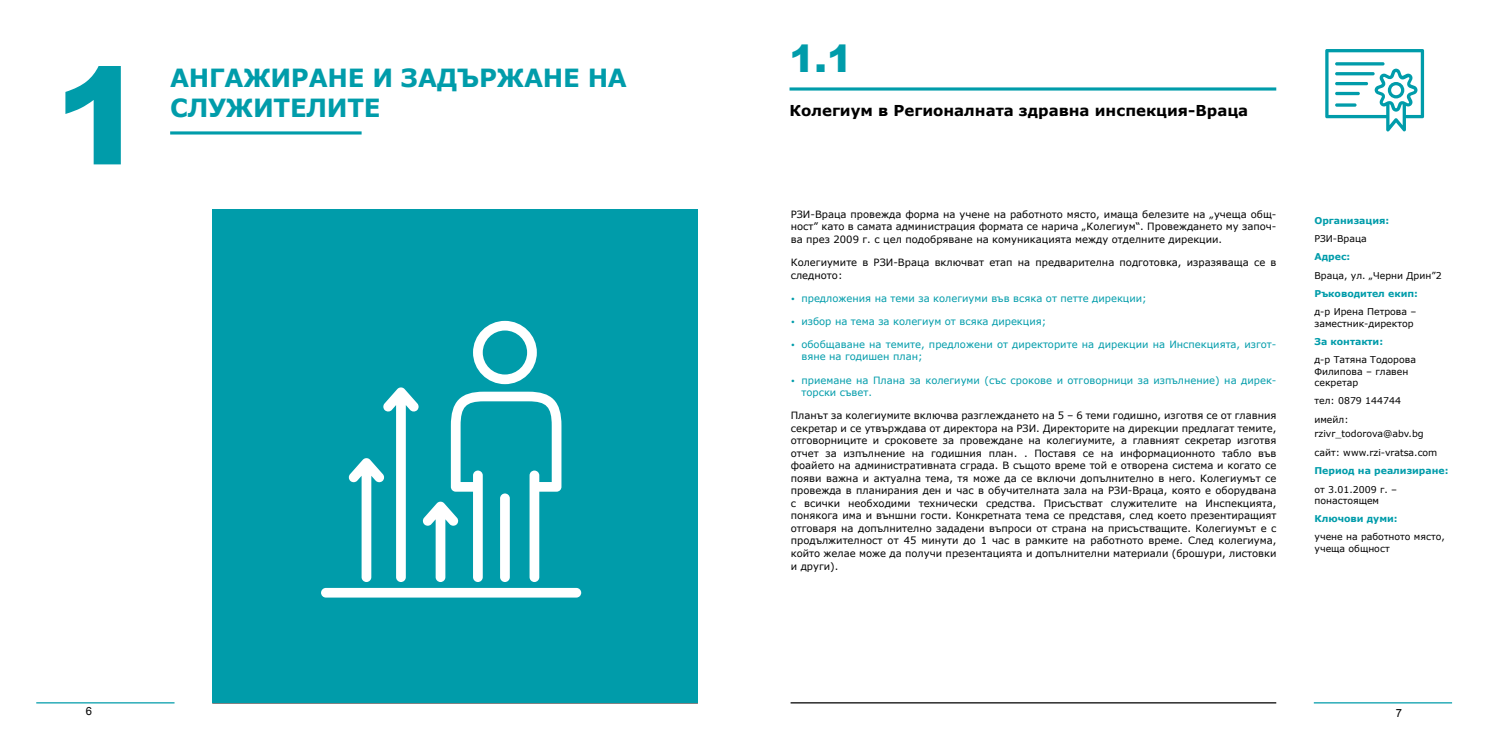
<style>
.page{position:relative;width:1489px;height:745px;background:#fff}
.page>*{position:absolute;margin:0;border:0;box-sizing:border-box;transform-origin:0 0}
.t1{font:900 135px "Arial";color:#009caa}
.t2{font:900 37.5px "Arial";color:#009caa}
.t3{font:700 25px/30px "Verdana";letter-spacing:-.01em;color:#009caa}
.t4{font:700 15px "Verdana";color:#000}
.t5{font:11.25px "Arial";color:#000}
.t6{font:10px/12.5px "Verdana";color:#000;text-align:justify}
.t7{font:10px/12.5px "Verdana";color:#009caa}
.t8{font:9.38px/11.2px "Verdana";color:#000}
.t9{font:700 9.38px "Verdana";color:#009caa}
.s1{font-family:"Fedra Sans Pro";font-size:8.75px}
</style>
<div class="page">
<hr style="left:36px;top:701px;width:138px;height:2px;background:#009caa">
<hr style="left:212px;top:701px;width:486px;height:2px;background:#000">
<hr style="left:1313px;top:701px;width:138px;height:2px;background:#009caa">
<hr style="left:790px;top:701px;width:486px;height:2px;background:#000">
<div style="left:212px;top:209px;width:486px;height:493px;background:#009caa"></div>
<hr style="left:789px;top:87px;width:487px;height:3px;background:#009caa">
<hr style="left:170px;top:131px;width:191px;height:3px;background:#009caa">
<svg style="left:348px;top:320px;width:213px;height:261px"></svg>
<div style="left:500px;top:493px;width:10px;height:88px;background:#fff;border-radius:5px"></div>
<div style="left:321px;top:587px;width:260px;height:10px;background:#fff;border-radius:5px"></div>
<svg style="left:1325px;top:49px;width:98px;height:82px"></svg>
<hr style="left:1334px;top:72px;width:40px;height:3px;background:#009caa;border-radius:2px">
<hr style="left:1334px;top:62px;width:50px;height:3px;background:#009caa;border-radius:2px">
<hr style="left:1334px;top:82px;width:33px;height:3px;background:#009caa;border-radius:2px">
<hr style="left:1334px;top:92px;width:25px;height:3px;background:#009caa;border-radius:2px">
<svg style="left:1334px;top:103px;width:22px;height:4px"></svg>
<h1 class="t1" style="left:54px;top:18px;width:92px">1</h1>
<h3 class="t3" style="left:170px;top:62px;width:458px">АНГАЖИРАНЕ И ЗАДЪРЖАНЕ НА<br>СЛУЖИТЕЛИТЕ</h3>
<h2 class="t2" style="left:789px;top:31px;width:64px">1.1</h2>
<h3 class="t4" style="left:789px;top:99px;width:460px">Колегиум в Регионалната здравна инспекция-Враца</h3>
<p class="t6" style="left:790px;top:208px;width:487px">РЗИ-Враца провежда форма на учене на работното място, имаща белезите на „учеща общ&shy;ност” като в самата администрация формата се нарича „Колегиум“. Провеждането му започ&shy;ва през 2009 г. с цел подобряване на комуникацията между отделните дирекции.</p>
<p class="t6" style="left:790px;top:256px;width:487px">Колегиумите в РЗИ-Враца включват етап на предварителна подготовка, изразяваща се в следното:</p>
<p class="t7" style="left:790px;top:291px;width:357px"><span class="s1">•</span> предложения на теми за колегиуми във всяка от петте дирекции;</p>
<p class="t7" style="left:790px;top:314px;width:257px"><span class="s1">•</span> избор на тема за колегиум от всяка дирекция;</p>
<p class="t7" style="left:801px;top:338px;width:476px;text-indent:-11px"><span class="s1">•</span> обобщаване на темите, предложени от директорите на дирекции на Инспекцията, изгот&shy;вяне на годишен план;</p>
<p class="t7" style="left:801px;top:373px;width:476px;text-indent:-11px"><span class="s1">•</span> приемане на Плана за колегиуми (със срокове и отговорници за изпълнение) на дирек&shy;торски съвет.</p>
<p class="t6" style="left:790px;top:409px;width:487px">Планът за колегиумите включва разглеждането на 5 – 6 теми годишно, изготвя се от главния секретар и се утвърждава от директора на РЗИ. Директорите на дирекции предлагат темите, отговорниците и сроковете за провеждане на колегиумите, а главният секретар изготвя отчет за изпълнение на годишния план. . Поставя се на информационното табло във фоайето на административната сграда. В същото време той е отворена система и когато се появи важна и актуална тема, тя може да се включи допълнително в него. Колегиумът се провежда в планирания ден и час в обучителната зала на РЗИ-Враца, която е оборудвана с всички необходими технически средства. Присъстват служителите на Инспекцията, понякога има и външни гости. Конкретната тема се представя, след което презентиращият отговаря на допълнително зададени въпроси от страна на присъстващите. Колегиумът е с продължителност от 45 минути до 1 час в рамките на работното време. След колегиума, който желае може да получи презентацията и допълнителни материали (брошури, листовки и други).</p>
<p class="t9" style="left:1314px;top:213px;width:76px">Организация:</p>
<p class="t8" style="left:1314px;top:233px;width:54px">РЗИ-Враца</p>
<p class="t9" style="left:1314px;top:250px;width:37px">Адрес:</p>
<p class="t8" style="left:1314px;top:269px;width:129px">Враца, ул. „Черни Дрин”2</p>
<p class="t9" style="left:1314px;top:287px;width:105px">Ръководител екип:</p>
<p class="t8" style="left:1314px;top:306px;width:103px">д-р Ирена Петрова – заместник-директор</p>
<p class="t9" style="left:1314px;top:335px;width:70px">За контакти:</p>
<p class="t8" style="left:1314px;top:354px;width:103px">д-р Татяна Тодорова<br>Филипова – главен секретар</p>
<p class="t8" style="left:1314px;top:391px;width:88px;line-height:18.4px">тел: 0879 144744 имейл:</p>
<p class="t8" style="left:1314px;top:424px;width:124px;line-height:18.4px">rzivr_todorova@abv.bg сайт: www.rzi-vratsa.com</p>
<p class="t9" style="left:1314px;top:464px;width:135px">Период на реализиране:</p>
<p class="t8" style="left:1314px;top:483px;width:84px">от 3.01.2009 г. – понастоящем</p>
<p class="t9" style="left:1314px;top:511px;width:85px">Ключови думи:</p>
<p class="t8" style="left:1314px;top:531px;width:132px">учене на работното място, учеща общност</p>
<p class="t5" style="left:86px;top:703px;width:8px">6</p>
<p class="t5" style="left:1395px;top:705px;width:8px">7</p>
</div>
